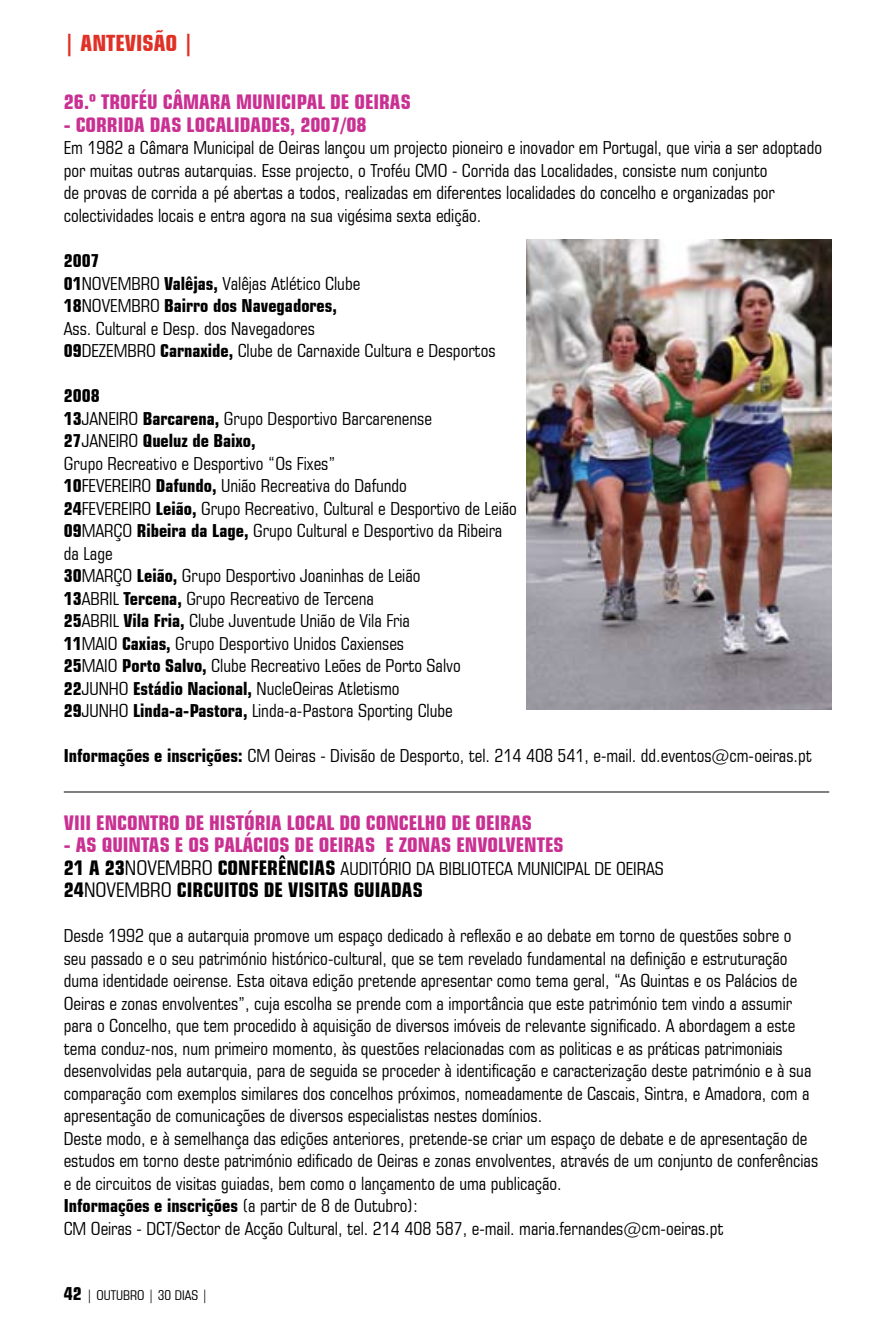
<style>
.page{position:relative;width:893px;height:1327px;background:#fff}
.page>*{position:absolute;margin:0;border:0;box-sizing:border-box;transform-origin:0 0}
.t1{font:700 condensed 22.5px "Square 721 BT";color:#e03127}
.t2{font:700 condensed 20.25px/22.5px "Square 721 BT";color:#c93092}
.t3{font:700 condensed 20.25px "Square 721 BT";color:#000}
.t4{font:condensed 18px/22.5px "Square 721 BT";color:#000}
.t5{font:condensed 13.5px "Square 721 BT";color:#000}
.s1{font-weight:700}
.s2{color:#000}
.s3{font-weight:400;color:#000}
.s4{font-weight:400}
.s5{font-weight:700;font-size:18px}
</style>
<div class="page">
<hr style="left:64px;top:791px;width:765px;height:1px;background:#000">
<img style="left:526px;top:239px;width:305px;height:471px">
<p class="t1" style="left:64px;top:30px;width:132px">| antevisão |</p>
<p class="t2" style="left:64px;top:91px;width:338px">26.º Troféu Câmara Municipal de Oeiras</p>
<p class="t2" style="left:64px;top:113px;width:304px">- Corrida das Localidades, 2007/08</p>
<p class="t4" style="left:64px;top:137px;width:760px">Em 1982 a Câmara Municipal de Oeiras lançou um projecto pioneiro e inovador em Portugal, que viria a ser adoptado por muitas outras autarquias. Esse projecto, o Troféu CMO - Corrida das Localidades, consiste num conjunto<br>de provas de corrida a pé abertas a todos, realizadas em diferentes localidades do concelho e organizadas por colectividades locais e entra agora na sua vigésima sexta edição.</p>
<p class="t4" style="left:64px;top:249px;width:433px"><span class="s1">2007<br>01</span>NOVEMBRO <span class="s1">Valêjas,</span> Valêjas Atlético Clube<br><span class="s1">18</span>NOVEMBRO <span class="s1">Bairro dos Navegadores,<br></span>Ass. Cultural e Desp. dos Navegadores<br><span class="s1">09</span>DEZEMBRO <span class="s1">Carnaxide,</span> Clube de Carnaxide Cultura e Desportos</p>
<p class="t4" style="left:64px;top:384px;width:455px"><span class="s1">2008<br>13</span>JANEIRO <span class="s1">Barcarena,</span> Grupo Desportivo Barcarenense<br><span class="s1">27</span>JANEIRO <span class="s1">Queluz de Baixo,<br></span>Grupo Recreativo e Desportivo “Os Fixes”<br><span class="s1">10</span>FEVEREIRO <span class="s1">Dafundo,</span> União Recreativa do Dafundo<br><span class="s1">24</span>FEVEREIRO <span class="s1">Leião,</span> Grupo Recreativo, Cultural e Desportivo de Leião <span class="s1">09</span>MARÇO <span class="s1">Ribeira da Lage,</span> Grupo Cultural e Desportivo da Ribeira da Lage<br><span class="s1">30</span>MARÇO <span class="s1">Leião,</span> Grupo Desportivo Joaninhas de Leião<br><span class="s1">13</span>ABRIL <span class="s1">Tercena,</span> Grupo Recreativo de Tercena<br><span class="s1">25</span>ABRIL <span class="s1">Vila Fria,</span> Clube Juventude União de Vila Fria<br><span class="s1">11</span>MAIO <span class="s1">Caxias,</span> Grupo Desportivo Unidos Caxienses<br><span class="s1">25</span>MAIO <span class="s1">Porto Salvo,</span> Clube Recreativo Leões de Porto Salvo <span class="s1">22</span>JUNHO <span class="s1">Estádio Nacional,</span> NucleOeiras Atletismo<br><span class="s1">29</span>JUNHO <span class="s1">Linda-a-Pastora,</span> Linda-a-Pastora Sporting Clube</p>
<p class="t4" style="left:64px;top:744px;width:749px"><span class="s1">Informações e inscrições:</span> CM Oeiras - Divisão de Desporto, tel. 214 408 541, e-mail. dd.eventos@cm-oeiras.pt</p>
<p class="t2" style="left:64px;top:811px;width:459px">VIII Encontro de História Local do Concelho de Oeiras</p>
<p class="t2" style="left:64px;top:833px;width:500px">- As Quintas e os Palácios de Oeiras e zonas envolventes<br><span class="s2">21 A 23</span><span class="s3">NOVEMBRO</span> <span class="s2">conferências</span></p>
<p class="t4" style="left:341px;top:857px;width:17px">Audit</p>
<p class="t4" style="left:379px;top:857px;width:77px">ório da Bibliot</p>
<p class="t4" style="left:488px;top:857px;width:51px">eca Munici</p>
<p class="t4" style="left:567px;top:857px;width:75px">pal de Oeiras</p>
<p class="t3" style="left:64px;top:877px;width:349px">24<span class="s4">NOVEMBRO</span> circuitos de visitas guiadas</p>
<p class="t4" style="left:64px;top:924px;width:756px">Desde 1992 que a autarquia promove um espaço dedicado à reflexão e ao debate em torno de questões sobre o seu passado e o seu património histórico-cultural, que se tem revelado fundamental na definição e estruturação duma identidade oeirense. Esta oitava edição pretende apresentar como tema geral, “As Quintas e os Palácios de Oeiras e zonas envolventes”, cuja escolha se prende com a importância que este património tem vindo a assumir para o Concelho, que tem procedido à aquisição de diversos imóveis de relevante significado. A abordagem a este tema conduz-nos, num primeiro momento, às questões relacionadas com as politicas e as práticas patrimoniais desenvolvidas pela autarquia, para de seguida se proceder à identificação e caracterização deste património e à sua comparação com exemplos similares dos concelhos próximos, nomeadamente de Cascais, Sintra, e Amadora, com a apresentação de comunicações de diversos especialistas nestes domínios.<br>Deste modo, e à semelhança das edições anteriores, pretende-se criar um espaço de debate e de apresentação de estudos em torno deste património edificado de Oeiras e zonas envolventes, através de um conjunto de conferências e de circuitos de visitas guiadas, bem como o lançamento de uma publicação.<br><span class="s1">Informações e inscrições</span> (a partir de 8 de Outubro):<br>CM Oeiras - DCT/Sector de Acção Cultural, tel. 214 408 587, e-mail. maria.fernandes@cm-oeiras.pt</p>
<p class="t5" style="left:64px;top:1287px;width:146px"><span class="s5">42</span> | OUTUBRO | 30 DIAS |</p>
</div>
